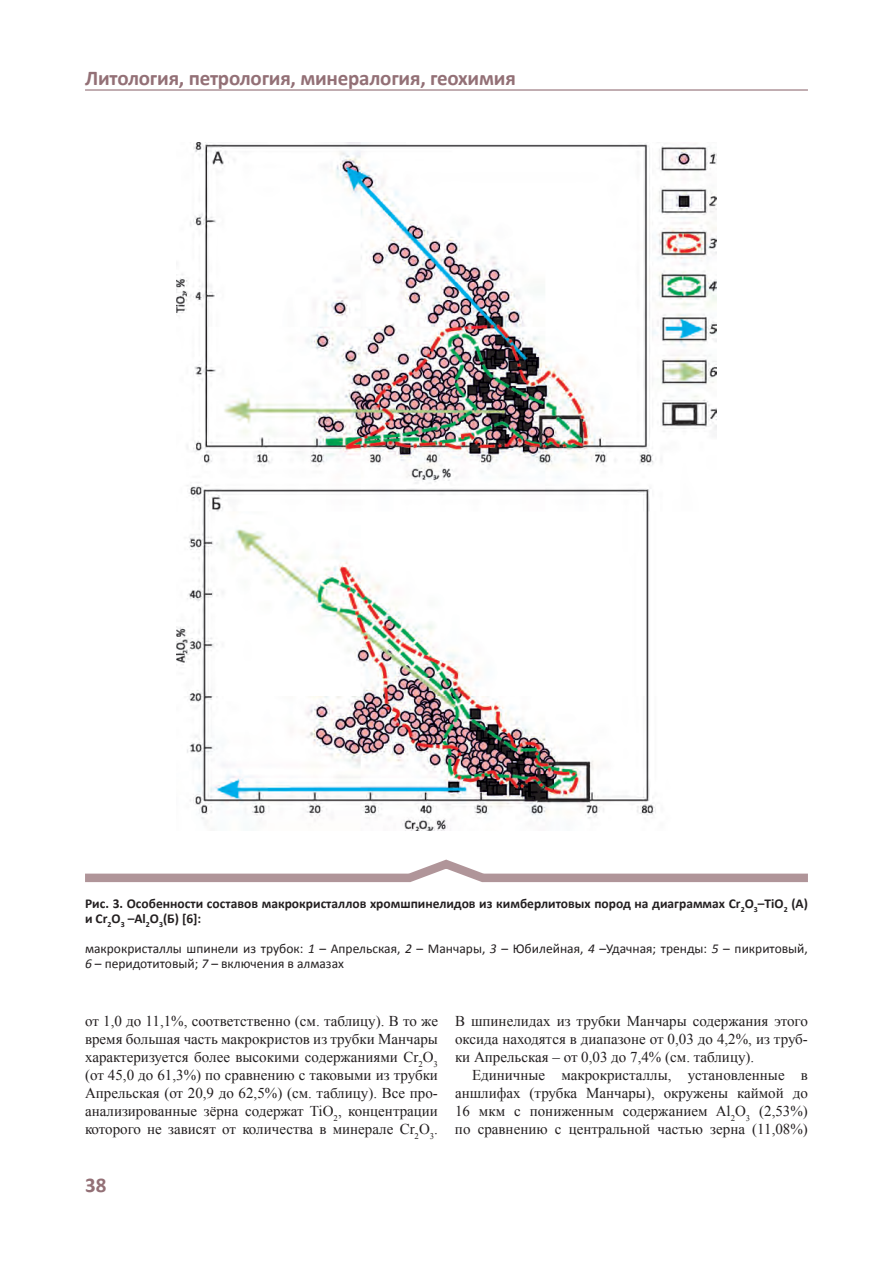
<style>
.page{position:relative;width:893px;height:1263px;background:#fff}
.page>*{position:absolute;margin:0;border:0;box-sizing:border-box;transform-origin:0 0}
.t1{font:700 21px "Calibri";letter-spacing:-.01em;color:#937076}
.t2{font:15px/18px "Times New Roman";color:#231f20;text-align:justify}
.t3{font:13.5px/15px "Calibri";color:#231f20}
.t4{font:700 13.5px/15px "Calibri";color:#231f20}
.s1{font-style:italic}
</style>
<div class="page">
<hr style="left:85px;top:89px;width:723px;height:2px;background:#937076">
<img style="left:176px;top:143px;width:540px;height:687px">
<svg style="left:85px;top:859px;width:723px;height:24px"></svg>
<p class="t1" style="left:85px;top:65px;width:432px">Литология, петрология, минералогия, геохимия</p>
<p class="t4" style="left:85px;top:896px;width:724px">Рис. 3. Особенности составов макрокристаллов хромшпинелидов из кимберлитовых пород на диаграммах Cr<sub>2</sub>O<sub>3</sub>–TiO<sub>2</sub> (А) и Cr<sub>2</sub>O<sub>3</sub> –Al<sub>2</sub>O<sub>3</sub>(Б) [6]:</p>
<p class="t3" style="left:85px;top:941px;width:724px">макрокристаллы шпинели из трубок: <span class="s1">1</span> – Апрельская, <span class="s1">2</span> – Манчары, <span class="s1">3</span> – Юбилейная, <span class="s1">4</span> –Удачная; тренды: <span class="s1">5</span> – пикритовый,<br><span class="s1">6</span> – перидотитовый; <span class="s1">7</span> – включения в алмазах</p>
<p class="t2" style="left:85px;top:1012px;width:354px">от 1,0 до 11,1%, соответственно (см. таблицу). В то же время большая часть макрокристов из трубки Манчары характеризуется более высокими содержаниями Cr<sub>2</sub>O<sub>3 </sub>(от 45,0 до 61,3%) по сравнению с таковыми из трубки Апрельская (от 20,9 до 62,5%) (см. таблицу). Все про&shy;анализированные зёрна содержат TiO<sub>2</sub>, концентрации которого не зависят от количества в минерале Cr<sub>2</sub>O<sub>3</sub>.</p>
<p class="t2" style="left:455px;top:1012px;width:354px">В шпинелидах из трубки Манчары содержания этого</p>
<p class="t2" style="left:455px;top:1030px;width:354px">оксида находятся в диапазоне от 0,03 до 4,2%, из труб-</p>
<p class="t2" style="left:455px;top:1048px;width:301px">ки Апрельская – от 0,03 до 7,4% (см. таблицу).</p>
<p class="t2" style="left:472px;top:1066px;width:337px">Единичные макрокристаллы, установленные в</p>
<p class="t2" style="left:455px;top:1084px;width:354px">аншлифах (трубка Манчары), окружены каймой до</p>
<p class="t2" style="left:455px;top:1102px;width:354px">16 мкм с пониженным содержанием Al<sub>2</sub>O<sub>3</sub> (2,53%)</p>
<p class="t2" style="left:455px;top:1120px;width:354px">по сравнению с центральной частью зерна (11,08%)</p>
<p class="t1" style="left:85px;top:1171px;width:23px">38</p>
</div>
